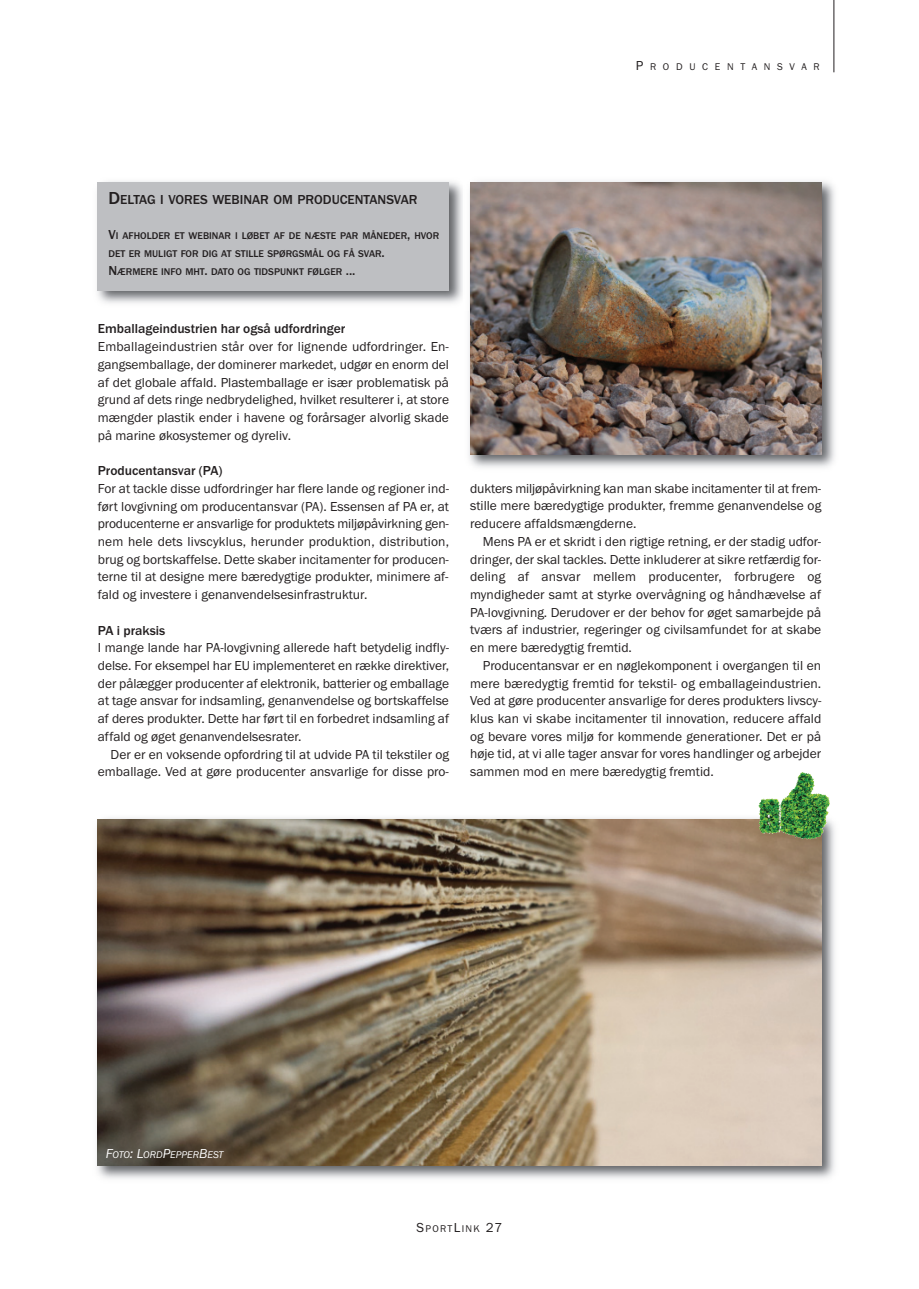
<style>
.page{position:relative;width:919px;height:1289px;background:#fff}
.page>*{position:absolute;margin:0;border:0;box-sizing:border-box;transform-origin:0 0}
.t1{font:13.5px/17.7px "Franklin Gothic";color:#231f20}
.t2{font:500 13.5px "Franklin Gothic";color:#231f20}
.t3{font:500 10.2px/17.7px "Franklin Gothic";color:#231f20}
.t4{font:10.2px "Franklin Gothic";letter-spacing:.66em;color:#231f20}
.t5{font:italic 10.2px "Franklin Gothic";color:#fff}
.s1{font-size:13.5px}
.s2{font-size:18px}
.s3{font-weight:500}
</style>
<div class="page">
<hr style="left:833px;top:0;width:1px;height:72px;background:#231f20">
<img style="left:97px;top:818px;width:738px;height:361px">
<img style="left:98px;top:819px;width:723px;height:346px">
<img style="left:469px;top:181px;width:366px;height:287px">
<img style="left:470px;top:183px;width:351px;height:272px">
<img style="left:97px;top:181px;width:366px;height:122px">
<div style="left:98px;top:183px;width:351px;height:108px;background:#bebfc2"></div>
<img style="left:757px;top:772px;width:73px;height:67px">
<p class="t4" style="left:635px;top:63px;width:185px"><span class="s1">P</span>RODUCENTANSVAR</p>
<p class="t2" style="left:108px;top:194px;width:310px"><span class="s2">D</span>ELTAG I VORES WEBINAR OM PRODUCENTANSVAR</p>
<p class="t3" style="left:108px;top:228px;width:332px"><span class="s1">V</span>I AFHOLDER ET WEBINAR I LØBET AF DE NÆSTE PAR MÅNEDER<span class="s1">,</span> HVOR<br>DET ER MULIGT FOR DIG AT STILLE SPØRGSMÅL OG FÅ SVAR<span class="s1">.<br>N</span>ÆRMERE INFO MHT<span class="s1">.</span> DATO OG TIDSPUNKT FØLGER <span class="s1">...</span></p>
<p class="t1" style="left:98px;top:321px;width:352px"><span class="s3">Emballageindustrien har også udfordringer </span>Emballageindustrien står over for lignende udfordringer. En&shy;gangsemballage, der dominerer markedet, udgør en enorm del af det globale affald. Plastemballage er især problematisk på grund af dets ringe nedbrydelighed, hvilket resulterer i, at store mængder plastik ender i havene og forårsager alvorlig skade på marine økosystemer og dyreliv.</p>
<p class="t1" style="left:98px;top:463px;width:352px"><span class="s3">Producentansvar (PA)<br></span>For at tackle disse udfordringer har flere lande og regioner ind&shy;ført lovgivning om producentansvar (PA). Essensen af PA er, at producenterne er ansvarlige for produktets miljøpåvirkning gen&shy;nem hele dets livscyklus, herunder produktion, distribution, brug og bortskaffelse. Dette skaber incitamenter for producen&shy;terne til at designe mere bæredygtige produkter, minimere af&shy;fald og investere i genanvendelsesinfrastruktur.</p>
<p class="t2" style="left:98px;top:625px;width:69px">PA i praksis</p>
<p class="t1" style="left:98px;top:640px;width:353px">I mange lande har PA-lovgivning allerede haft betydelig indfly-</p>
<p class="t1" style="left:98px;top:657px;width:352px">delse. For eksempel har EU implementeret en række direktiver,</p>
<p class="t1" style="left:98px;top:675px;width:352px">der pålægger producenter af elektronik, batterier og emballage</p>
<p class="t1" style="left:98px;top:693px;width:352px">at tage ansvar for indsamling, genanvendelse og bortskaffelse</p>
<p class="t1" style="left:98px;top:710px;width:353px">af deres produkter. Dette har ført til en forbedret indsamling af</p>
<p class="t1" style="left:98px;top:728px;width:205px">affald og øget genanvendelsesrater.</p>
<p class="t1" style="left:111px;top:746px;width:340px">Der er en voksende opfordring til at udvide PA til tekstiler og</p>
<p class="t1" style="left:98px;top:764px;width:352px">emballage. Ved at gøre producenter ansvarlige for disse pro-</p>
<p class="t1" style="left:470px;top:480px;width:352px">dukters miljøpåvirkning kan man skabe incitamenter til at frem-</p>
<p class="t1" style="left:470px;top:498px;width:352px">stille mere bæredygtige produkter, fremme genanvendelse og</p>
<p class="t1" style="left:470px;top:516px;width:168px">reducere affaldsmængderne.</p>
<p class="t1" style="left:483px;top:533px;width:340px">Mens PA er et skridt i den rigtige retning, er der stadig udfor-</p>
<p class="t1" style="left:470px;top:551px;width:352px">dringer, der skal tackles. Dette inkluderer at sikre retfærdig for-</p>
<p class="t1" style="left:470px;top:569px;width:352px">deling af ansvar mellem producenter, forbrugere og</p>
<p class="t1" style="left:470px;top:586px;width:352px">myndigheder samt at styrke overvågning og håndhævelse af</p>
<p class="t1" style="left:470px;top:604px;width:352px">PA-lovgivning. Derudover er der behov for øget samarbejde på</p>
<p class="t1" style="left:470px;top:622px;width:352px">tværs af industrier, regeringer og civilsamfundet for at skabe</p>
<p class="t1" style="left:470px;top:640px;width:163px">en mere bæredygtig fremtid.</p>
<p class="t1" style="left:483px;top:657px;width:340px">Producentansvar er en nøglekomponent i overgangen til en</p>
<p class="t1" style="left:470px;top:675px;width:352px">mere bæredygtig fremtid for tekstil- og emballageindustrien.</p>
<p class="t1" style="left:470px;top:693px;width:353px">Ved at gøre producenter ansvarlige for deres produkters livscy-</p>
<p class="t1" style="left:470px;top:710px;width:352px">klus kan vi skabe incitamenter til innovation, reducere affald</p>
<p class="t1" style="left:470px;top:728px;width:352px">og bevare vores miljø for kommende generationer. Det er på</p>
<p class="t1" style="left:470px;top:746px;width:352px">høje tid, at vi alle tager ansvar for vores handlinger og arbejder</p>
<p class="t1" style="left:470px;top:763px;width:245px">sammen mod en mere bæredygtig fremtid.</p>
<p class="t5" style="left:106px;top:1148px;width:119px"><span class="s1">F</span>OTO<span class="s1">: L</span>ORD<span class="s1">P</span>EPPER<span class="s1">B</span>EST</p>
<p class="t4" style="left:416px;top:1224px;width:87px"><span class="s1">S</span>PORT<span class="s1">L</span>INK <span class="s1">27</span></p>
</div>
